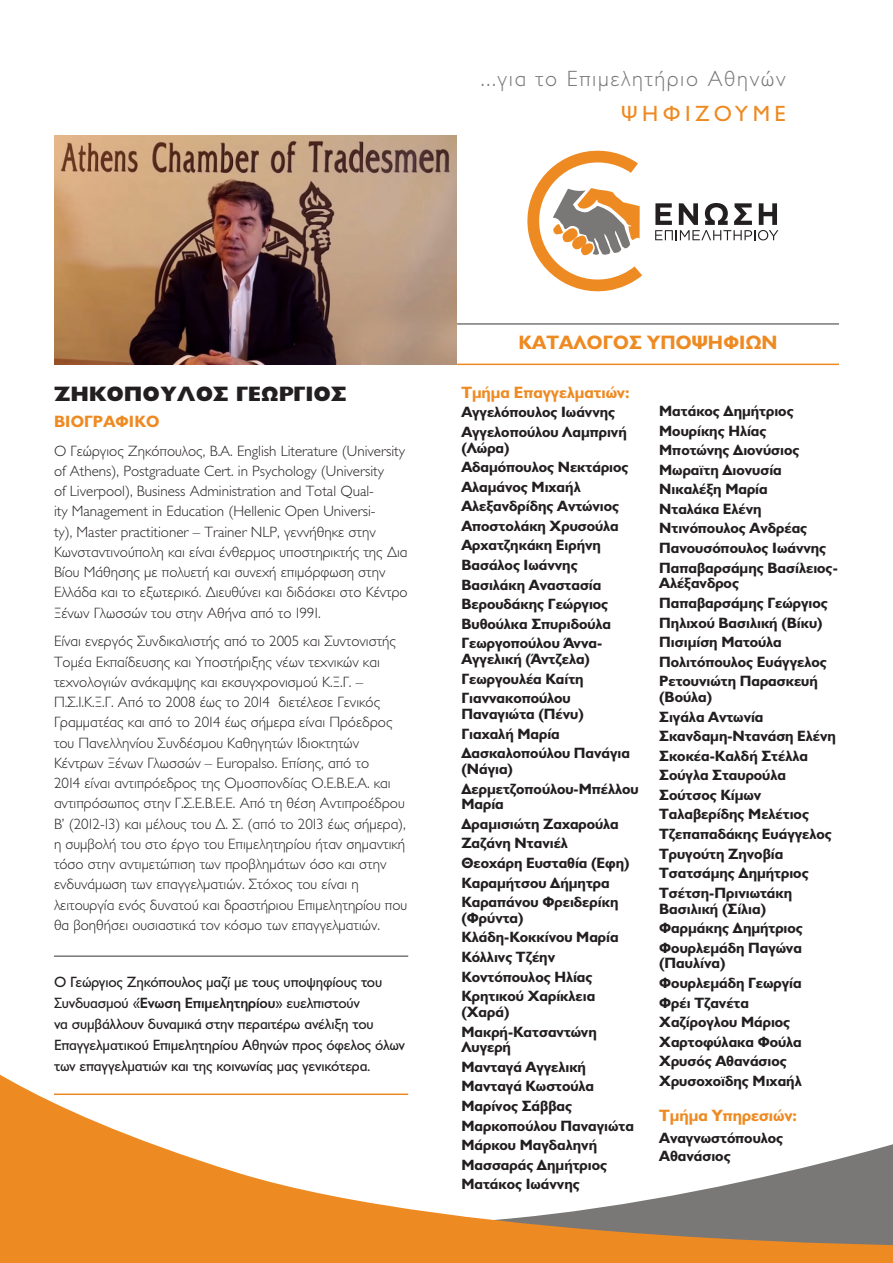
<style>
.page{position:relative;width:893px;height:1263px;background:#fff}
.page>*{position:absolute;margin:0;border:0;box-sizing:border-box;transform-origin:0 0}
.t1{font:300 22.2px "Gill Sans Hel";letter-spacing:.075em;color:#797877}
.t2{font:22.2px "Gill Sans Hel";letter-spacing:.2em;color:#ee8a22}
.t3{font:800 21px "Gill Sans Hel";color:#231f20}
.t4{font:700 19.5px "Gill Sans Hel";color:#ee8a22}
.t5{font:700 16.5px "Gill Sans Hel";color:#ee8a22}
.t6{font:700 15px/19.6px "Gill Sans Hel";color:#231f20}
.t7{font:300 15px/20.2px "Gill Sans Hel";color:#231f20}
.t8{font:15px/21px "Gill Sans Hel";letter-spacing:-.01em;color:#231f20}
.s1{font-family:"Gill Sans Hel Demi"}
</style>
<div class="page">
<svg style="left:655px;top:203px;width:123px;height:37px"></svg>
<svg style="left:527px;top:150px;width:115px;height:142px"></svg>
<svg style="left:0;top:1074px;width:893px;height:189px"></svg>
<img style="left:54px;top:136px;width:403px;height:229px">
<hr style="left:54px;top:955px;width:354px;height:2px;background:#797877">
<hr style="left:457px;top:323px;width:382px;height:2px;background:#797877">
<hr style="left:54px;top:1093px;width:354px;height:2px;background:#ee8a22">
<hr style="left:457px;top:364px;width:382px;height:1px;background:#ee8a22">
<h1 class="t1" style="left:481px;top:67px;width:306px">...για το Επιμελητήριο Αθηνών</h1>
<h1 class="t2" style="left:621px;top:102px;width:166px">Ψηφίζουμε</h1>
<h2 class="t3" style="left:54px;top:383px;width:294px">ΖΗΚΟΠΟΥΛΟΣ ΓΕΩΡΓΙΟΣ</h2>
<p class="t5" style="left:54px;top:413px;width:107px">ΒΙΟΓΡΑΦΙΚΟ</p>
<p class="t7" style="left:54px;top:441px;width:355px">Ο Γεώργιος Ζηκόπουλος, B.A. English Literature (University of Athens), Postgraduate Cert. in Psychology (University<br>of Liverpool), Business Administration and Total Qual-<br>ity Management in Education (Hellenic Open Universi-<br>ty), Master practitioner – Trainer NLP, γεννήθηκε στην Κωνσταντινούπολη και είναι ένθερμος υποστηρικτής της Δια Βίου Μάθησης με πολυετή και συνεχή επιμόρφωση στην Ελλάδα και το εξωτερικό. Διευθύνει και διδάσκει στο Κέντρο Ξένων Γλωσσών του στην Αθήνα από το 1991.</p>
<p class="t7" style="left:54px;top:631px;width:355px">Είναι ενεργός Συνδικαλιστής από το 2005 και Συντονιστής Τομέα Εκπαίδευσης και Υποστήριξης νέων τεχνικών και τεχνολογιών ανάκαμψης και εκσυγχρονισμού Κ.Ξ.Γ. – Π.Σ.Ι.Κ.Ξ.Γ. Από το 2008 έως το 2014 διετέλεσε Γενικός Γραμματέας και από το 2014 έως σήμερα είναι Πρόεδρος του Πανελληνίου Συνδέσμου Καθηγητών Ιδιοκτητών Κέντρων Ξένων Γλωσσών – Europalso. Επίσης, από το<br>2014 είναι αντιπρόεδρος της Ομοσπονδίας Ο.Ε.Β.Ε.Α. και αντιπρόσωπος στην Γ.Σ.Ε.Β.Ε.Ε. Από τη θέση Αντιπροέδρου Β’ (2012-13) και μέλους του Δ. Σ. (από το 2013 έως σήμερα), η συμβολή του στο έργο του Επιμελητηρίου ήταν σημαντική τόσο στην αντιμετώπιση των προβλημάτων όσο και στην ενδυνάμωση των επαγγελματιών. Στόχος του είναι η λειτουργία ενός δυνατού και δραστήριου Επιμελητηρίου που θα βοηθήσει ουσιαστικά τον κόσμο των επαγγελματιών.</p>
<p class="t8" style="left:54px;top:972px;width:353px">Ο Γεώργιος Ζηκόπουλος μαζί με τους υποψηφίους του Συνδυασμού «<span class="s1">Ένωση Επιμελητηρίου</span>» ευελπιστούν<br>να συμβάλλουν δυναμικά στην περαιτέρω ανέλιξη του Επαγγελματικού Επιμελητηρίου Αθηνών προς όφελος όλων των επαγγελματιών και της κοινωνίας μας γενικότερα.</p>
<h3 class="t4" style="left:518px;top:333px;width:15px">καταλογοσ</h3>
<h3 class="t4" style="left:647px;top:333px;width:17px">υποψη</h3>
<h3 class="t4" style="left:723px;top:333px;width:29px">φιων</h3>
<p class="t5" style="left:461px;top:384px;width:170px">Τμήμα Επαγγελματιών:</p>
<p class="t6" style="left:461px;top:403px;width:167px">Αγγελόπουλος Ιωάννης<br>Αγγελοπούλου Λαμπρινή</p>
<p class="t6" style="left:461px;top:438px;width:169px">(Λώρα)<br>Αδαμόπουλος Νεκτάριος<br>Αλαμάνος Μιχαήλ<br>Αλεξανδρίδης Αντώνιος<br>Αποστολάκη Χρυσούλα<br>Αρχατζηκάκη Ειρήνη<br>Βασάλος Ιωάννης<br>Βασιλάκη Αναστασία<br>Βερουδάκης Γεώργιος<br>Βυθούλκα Σπυριδούλα<br>Γεωργοπούλου Άννα-</p>
<p class="t6" style="left:461px;top:650px;width:130px">Αγγελική (Άντζελα)<br>Γεωργουλέα Καίτη<br>Γιαννακοπούλου</p>
<p class="t6" style="left:461px;top:704px;width:170px">Παναγιώτα (Πένυ)<br>Γιαχαλή Μαρία<br>Δασκαλοπούλου Πανάγια</p>
<p class="t6" style="left:461px;top:759px;width:179px">(Νάγια)<br>Δερμετζοπούλου-Μπέλλου</p>
<p class="t6" style="left:461px;top:795px;width:170px">Μαρία<br>Δραμισιώτη Ζαχαρούλα<br>Ζαζάνη Ντανιέλ<br>Θεοχάρη Ευσταθία (Έφη)<br>Καραμήτσου Δήμητρα<br>Καραπάνου Φρειδερίκη</p>
<p class="t6" style="left:461px;top:908px;width:159px">(Φρύντα)<br>Κλάδη-Κοκκίνου Μαρία<br>Κόλλινς Τζέην<br>Κοντόπουλος Ηλίας<br>Κρητικού Χαρίκλεια</p>
<p class="t6" style="left:461px;top:1002px;width:137px">(Χαρά)<br>Μακρή-Κατσαντώνη</p>
<p class="t6" style="left:461px;top:1038px;width:174px">Λυγερή<br>Μανταγά Αγγελική<br>Μανταγά Κωστούλα<br>Μαρίνος Σάββας<br>Μαρκοπούλου Παναγιώτα<br>Μάρκου Μαγδαληνή<br>Μασσαράς Δημήτριος<br>Ματάκος Ιωάννης</p>
<p class="t6" style="left:659px;top:401px;width:180px">Ματάκος Δημήτριος<br>Μουρίκης Ηλίας<br>Μποτώνης Διονύσιος<br>Μωραϊτη Διονυσία<br>Νικαλέξη Μαρία<br>Νταλάκα Ελένη<br>Ντινόπουλος Ανδρέας<br>Πανουσόπουλος Ιωάννης<br>Παπαβαρσάμης Βασίλειος-</p>
<p class="t6" style="left:659px;top:574px;width:170px">Αλέξανδρος<br>Παπαβαρσάμης Γεώργιος<br>Πηλιχού Βασιλική (Βίκυ)<br>Πισιμίση Ματούλα<br>Πολιτόπουλος Ευάγγελος<br>Ρετουνιώτη Παρασκευή</p>
<p class="t6" style="left:659px;top:687px;width:178px">(Βούλα)<br>Σιγάλα Αντωνία<br>Σκανδαμη-Ντανάση Ελένη<br>Σκοκέα-Καλδή Στέλλα<br>Σούγλα Σταυρούλα<br>Σούτσος Κίμων<br>Ταλαβερίδης Μελέτιος<br>Τζεπαπαδάκης Ευάγγελος<br>Τρυγούτη Ζηνοβία<br>Τσατσάμης Δημήτριος<br>Τσέτση-Πρινιωτάκη</p>
<p class="t6" style="left:659px;top:899px;width:145px">Βασιλική (Σίλια)<br>Φαρμάκης Δημήτριος<br>Φουρλεμάδη Παγώνα</p>
<p class="t6" style="left:659px;top:954px;width:144px">(Παυλίνα)<br>Φουρλεμάδη Γεωργία<br>Φρέι Τζανέτα<br>Χαζίρογλου Μάριος<br>Χαρτοφύλακα Φούλα<br>Χρυσός Αθανάσιος<br>Χρυσοχοϊδης Μιχαήλ</p>
<p class="t5" style="left:659px;top:1107px;width:139px">Τμήμα Υπηρεσιών:</p>
<p class="t6" style="left:659px;top:1129px;width:126px;line-height:18px">Αναγνωστόπουλος<br>Αθανάσιος</p>
</div>
